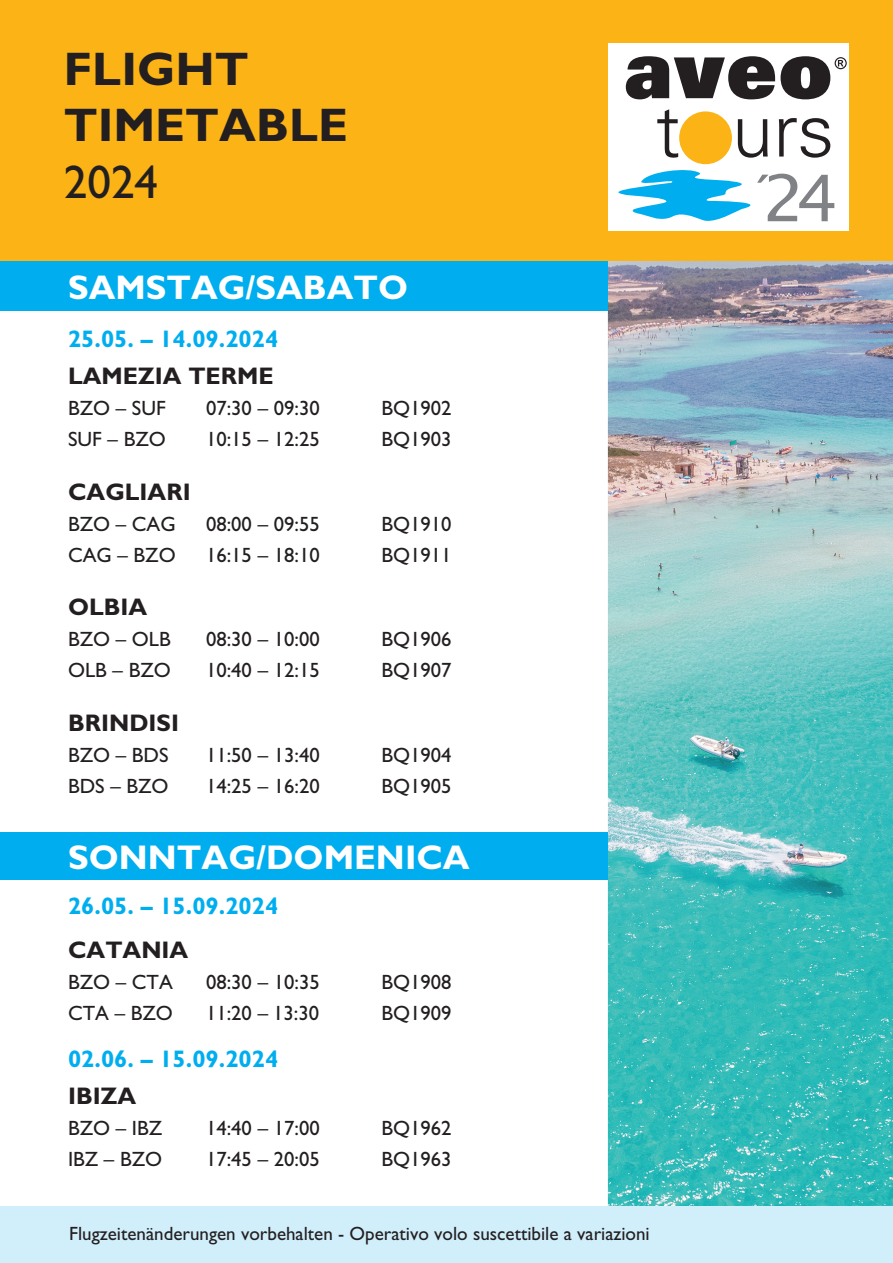
<style>
.page{position:relative;width:893px;height:1263px;background:#fff}
.page>*{position:absolute;margin:0;border:0;box-sizing:border-box;transform-origin:0 0}
.t1{font:64.35px "Lucida Grande";color:#808285;scale:1.07 1}
.t2{font:700 47.25px/56.7px "Gill Sans";color:#231f20}
.t3{font:47.25px "Gill Sans";color:#231f20}
.t4{font:700 34.35px "Gill Sans";color:#fff}
.t5{font:700 34.2px "Gill Sans";color:#fff}
.t6{font:700 24px "Gill Sans";color:#00aeef}
.t7{font:700 24px "Gill Sans";color:#231f20}
.t8{font:20.7px "Gill Sans";color:#231f20}
.t9{font:19.2px "Gill Sans";color:#231f20}
</style>
<div class="page">
<img style="left:607px;top:261px;width:286px;height:946px">
<div style="left:0;top:260px;width:608px;height:50px;background:#00aeef"></div>
<div style="left:0;top:832px;width:608px;height:48px;background:#00aeef"></div>
<div style="left:0;top:0;width:893px;height:261px;background:#fbb316"></div>
<div style="left:608px;top:43px;width:241px;height:187px;background:#fff"></div>
<svg style="left:657px;top:109px;width:21px;height:49px"></svg>
<div style="left:679px;top:111px;width:53px;height:53px;background:#fbb316;border-radius:50%"></div>
<svg style="left:626px;top:56px;width:149px;height:43px"></svg>
<svg style="left:738px;top:119px;width:30px;height:39px"></svg>
<svg style="left:779px;top:118px;width:51px;height:40px"></svg>
<svg style="left:781px;top:56px;width:66px;height:43px"></svg>
<svg style="left:618px;top:170px;width:151px;height:51px"></svg>
<div style="left:0;top:1207px;width:893px;height:56px;background:#d1eefb"></div>
<h2 class="t2" style="left:64px;top:40px;width:286px">FLIGHT<br>TIMETABLE</h2>
<h2 class="t3" style="left:64px;top:155px;width:96px">2024</h2>
<h1 class="t1" style="left:762px;top:161px;width:73px">24</h1>
<h3 class="t5" style="left:68px;top:267px;width:342px">SAMSTAG/SABATO</h3>
<p class="t6" style="left:68px;top:325px;width:212px">25.05. – 14.09.2024</p>
<p class="t7" style="left:68px;top:362px;width:207px">LAMEZIA TERME</p>
<p class="t8" style="left:68px;top:396px;width:99px">BZO – SUF</p>
<p class="t8" style="left:206px;top:396px;width:115px">07:30 – 09:30</p>
<p class="t8" style="left:382px;top:396px;width:72px">BQ1902</p>
<p class="t8" style="left:68px;top:427px;width:99px">SUF – BZO</p>
<p class="t8" style="left:206px;top:427px;width:115px">10:15 – 12:25</p>
<p class="t8" style="left:382px;top:427px;width:72px">BQ1903</p>
<p class="t7" style="left:68px;top:477px;width:124px">CAGLIARI</p>
<p class="t8" style="left:68px;top:512px;width:109px">BZO – CAG</p>
<p class="t8" style="left:206px;top:512px;width:115px">08:00 – 09:55</p>
<p class="t8" style="left:382px;top:512px;width:72px">BQ1910</p>
<p class="t8" style="left:68px;top:543px;width:109px">CAG – BZO</p>
<p class="t8" style="left:206px;top:543px;width:115px">16:15 – 18:10</p>
<p class="t8" style="left:382px;top:543px;width:72px">BQ1911</p>
<p class="t7" style="left:68px;top:593px;width:81px">OLBIA</p>
<p class="t8" style="left:68px;top:627px;width:104px">BZO – OLB</p>
<p class="t8" style="left:206px;top:627px;width:115px">08:30 – 10:00</p>
<p class="t8" style="left:382px;top:627px;width:72px">BQ1906</p>
<p class="t8" style="left:68px;top:658px;width:104px">OLB – BZO</p>
<p class="t8" style="left:206px;top:658px;width:115px">10:40 – 12:15</p>
<p class="t8" style="left:382px;top:658px;width:72px">BQ1907</p>
<p class="t7" style="left:68px;top:708px;width:113px">BRINDISI</p>
<p class="t8" style="left:68px;top:743px;width:102px">BZO – BDS</p>
<p class="t8" style="left:206px;top:743px;width:115px">11:50 – 13:40</p>
<p class="t8" style="left:382px;top:743px;width:72px">BQ1904</p>
<p class="t8" style="left:68px;top:774px;width:102px">BDS – BZO</p>
<p class="t8" style="left:206px;top:774px;width:115px">14:25 – 16:20</p>
<p class="t8" style="left:382px;top:774px;width:72px">BQ1905</p>
<h3 class="t4" style="left:68px;top:837px;width:403px">SONNTAG/DOMENICA</h3>
<p class="t6" style="left:68px;top:892px;width:212px">26.05. – 15.09.2024</p>
<p class="t7" style="left:68px;top:935px;width:122px">CATANIA</p>
<p class="t8" style="left:68px;top:970px;width:106px">BZO – CTA</p>
<p class="t8" style="left:206px;top:970px;width:115px">08:30 – 10:35</p>
<p class="t8" style="left:382px;top:970px;width:72px">BQ1908</p>
<p class="t8" style="left:68px;top:1001px;width:106px">CTA – BZO</p>
<p class="t8" style="left:206px;top:1001px;width:115px">11:20 – 13:30</p>
<p class="t8" style="left:382px;top:1001px;width:72px">BQ1909</p>
<p class="t6" style="left:68px;top:1045px;width:212px">02.06. – 15.09.2024</p>
<p class="t7" style="left:68px;top:1082px;width:70px">IBIZA</p>
<p class="t8" style="left:68px;top:1116px;width:96px">BZO – IBZ</p>
<p class="t8" style="left:206px;top:1116px;width:115px">14:40 – 17:00</p>
<p class="t8" style="left:382px;top:1116px;width:72px">BQ1962</p>
<p class="t8" style="left:68px;top:1147px;width:96px">IBZ – BZO</p>
<p class="t8" style="left:206px;top:1147px;width:115px">17:45 – 20:05</p>
<p class="t8" style="left:382px;top:1147px;width:72px">BQ1963</p>
<p class="t9" style="left:69px;top:1223px;width:582px">Flugzeitenänderungen vorbehalten - Operativo volo suscettibile a variazioni</p>
</div>
